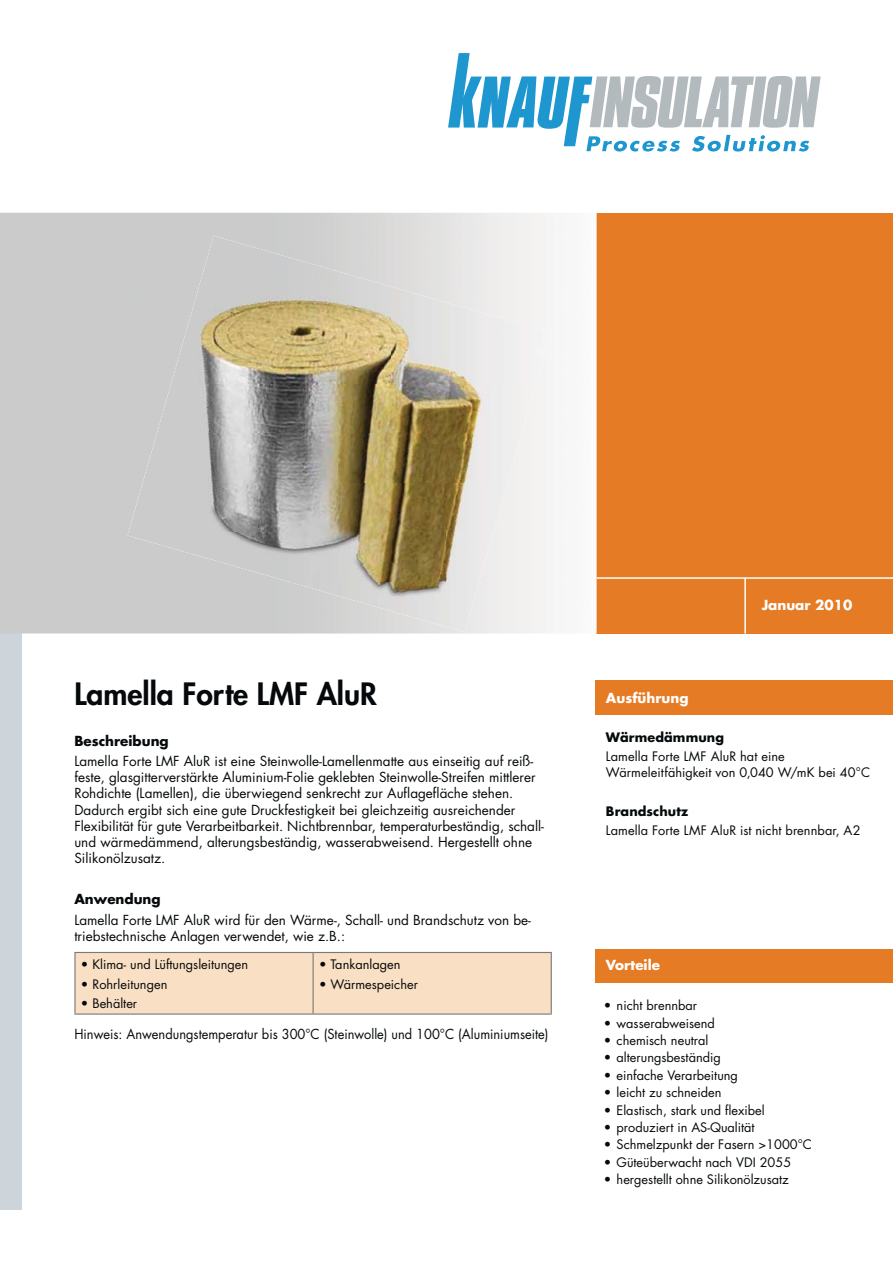
<style>
.page{position:relative;width:893px;height:1263px;background:#fff}
.page>*{position:absolute;margin:0;border:0;box-sizing:border-box;transform-origin:0 0}
.t1{font:800 30px "Futura Std";color:#05090b}
.t2{font:13.5px/16.2px "Futura Std";color:#05090b}
.t3{font:13.5px "Futura Std";color:#05090b;scale:.95 1}
.t4{font:700 13.5px "Futura Std";color:#fff}
.t5{font:700 13.5px "Futura Std";color:#05090b}
.t6{font:12.75px/15.3px "Futura Std";color:#05090b}
.t7{font:700 12.75px "Futura Std";letter-spacing:.005em;color:#05090b}
</style>
<div class="page">
<div style="left:596px;top:213px;width:296px;height:421px;background:#e57b25"></div>
<div style="left:595px;top:680px;width:297px;height:34px;background:#e57b25"></div>
<div style="left:0;top:626px;width:21px;height:584px;background:#cdd5da"></div>
<svg style="left:448px;top:53px;width:372px;height:99px"></svg>
<hr style="left:596px;top:577px;width:296px;height:2px;background:#fff">
<hr style="left:744px;top:578px;width:2px;height:56px;background:#fff">
<div style="left:76px;top:953px;width:474px;height:61px;background:#f9dfc3"></div>
<hr style="left:74px;top:952px;width:239px;height:1px;background:#79797b">
<hr style="left:74px;top:953px;width:2px;height:61px;background:#79797b">
<hr style="left:313px;top:952px;width:239px;height:1px;background:#79797b">
<hr style="left:312px;top:953px;width:2px;height:61px;background:#79797b">
<hr style="left:550px;top:953px;width:2px;height:61px;background:#79797b">
<hr style="left:74px;top:1014px;width:478px;height:1px;background:#79797b">
<div style="left:199px;top:236px;width:140px;height:49px;background:#cacbcb"></div>
<img style="left:339px;top:271px;width:53px;height:113px">
<img style="left:180px;top:285px;width:159px;height:50px">
<img style="left:392px;top:285px;width:158px;height:100px">
<img style="left:170px;top:335px;width:116px;height:49px">
<img style="left:286px;top:335px;width:53px;height:148px">
<img style="left:156px;top:384px;width:130px;height:50px">
<img style="left:339px;top:384px;width:158px;height:99px">
<div style="left:497px;top:384px;width:39px;height:134px;background:#f1efef"></div>
<img style="left:127px;top:434px;width:159px;height:149px">
<img style="left:286px;top:483px;width:158px;height:100px">
<img style="left:444px;top:483px;width:54px;height:149px">
<img style="left:290px;top:582px;width:155px;height:45px">
<div style="left:595px;top:949px;width:297px;height:34px;background:#e57b25"></div>
<p class="t4" style="left:761px;top:599px;width:92px">Januar 2010</p>
<h1 class="t1" style="left:74px;top:677px;width:304px">Lamella Forte LMF AluR</h1>
<p class="t4" style="left:606px;top:691px;width:84px">Ausführung</p>
<p class="t7" style="left:606px;top:731px;width:119px">Wärmedämmung</p>
<p class="t6" style="left:606px;top:750px;width:266px">Lamella Forte LMF AluR hat eine<br>Wärmeleitfähigkeit von 0,040 W/mK bei 40°C</p>
<p class="t7" style="left:606px;top:805px;width:84px">Brandschutz</p>
<p class="t6" style="left:606px;top:824px;width:256px">Lamella Forte LMF AluR ist nicht brennbar, A2</p>
<p class="t5" style="left:74px;top:734px;width:96px">Beschreibung</p>
<p class="t2" style="left:74px;top:754px;width:471px">Lamella Forte LMF AluR ist eine Steinwolle-Lamellenmatte aus einseitig auf reiß&shy;feste, glasgitterverstärkte Aluminium-Folie geklebten Steinwolle-Streifen mittlerer Rohdichte (Lamellen), die überwiegend senkrecht zur Auflagefläche stehen.<br>Dadurch ergibt sich eine gute Druckfestigkeit bei gleichzeitig ausreichender Flexibilität für gute Verarbeitbarkeit. Nichtbrennbar, temperaturbeständig, schall&shy;und wärmedämmend, alterungsbeständig, wasserabweisend. Hergestellt ohne Silikonölzusatz.</p>
<p class="t5" style="left:74px;top:893px;width:88px">Anwendung</p>
<p class="t2" style="left:74px;top:912px;width:458px">Lamella Forte LMF AluR wird für den Wärme-, Schall- und Brandschutz von be&shy;triebstechnische Anlagen verwendet, wie z.B.:</p>
<p class="t6" style="left:81px;top:957px;width:169px">• Klima- und Lüftungsleitungen</p>
<p class="t6" style="left:81px;top:977px;width:88px">• Rohrleitungen</p>
<p class="t6" style="left:81px;top:997px;width:58px">• Behälter</p>
<p class="t6" style="left:319px;top:957px;width:83px">• Tankanlagen</p>
<p class="t6" style="left:319px;top:977px;width:100px">• Wärmespeicher</p>
<p class="t3" style="left:74px;top:1028px;width:500px">Hinweis: Anwendungstemperatur bis 300°C (Steinwolle) und 100°C (Aluminiumseite)</p>
<p class="t4" style="left:606px;top:959px;width:56px">Vorteile</p>
<p class="t6" style="left:604px;top:999px;width:95px">• nicht brennbar</p>
<p class="t6" style="left:604px;top:1016px;width:112px">• wasserabweisend</p>
<p class="t6" style="left:604px;top:1033px;width:106px">• chemisch neutral</p>
<p class="t6" style="left:604px;top:1051px;width:118px">• alterungsbeständig</p>
<p class="t6" style="left:604px;top:1068px;width:136px">• einfache Verarbeitung</p>
<p class="t6" style="left:604px;top:1086px;width:119px">• leicht zu schneiden</p>
<p class="t6" style="left:604px;top:1103px;width:162px">• Elastisch, stark und flexibel</p>
<p class="t6" style="left:604px;top:1121px;width:152px">• produziert in AS-Qualität</p>
<p class="t6" style="left:604px;top:1138px;width:209px">• Schmelzpunkt der Fasern &gt;1000°C</p>
<p class="t6" style="left:604px;top:1155px;width:189px">• Güteüberwacht nach VDI 2055</p>
<p class="t6" style="left:604px;top:1173px;width:186px">• hergestellt ohne Silikonölzusatz</p>
</div>
